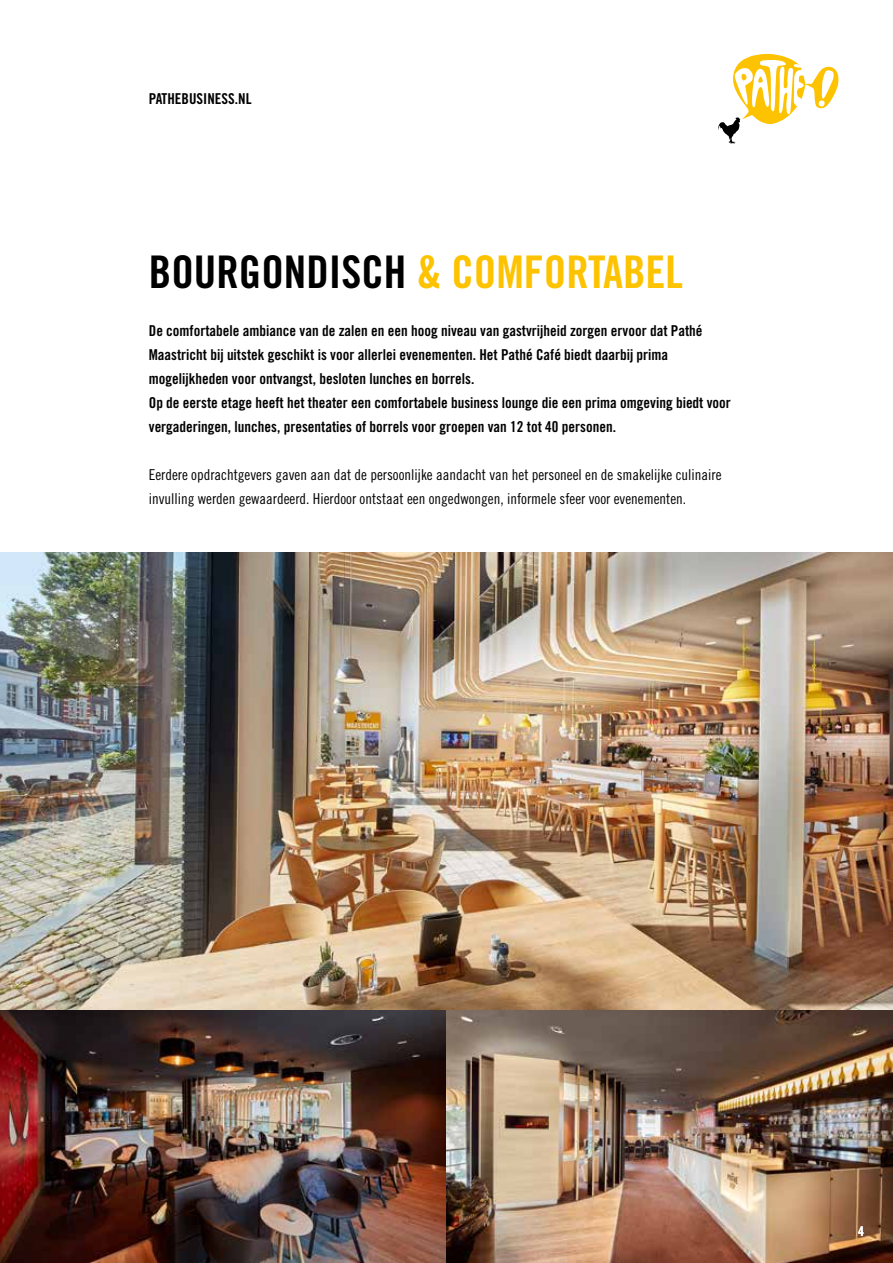
<style>
.page{position:relative;width:893px;height:1263px;background:#fff}
.page>*{position:absolute;margin:0;border:0;box-sizing:border-box;transform-origin:0 0}
.t1{font:45px "Trade Gothic LT Pro Bd Cn 20";color:#000}
.t2{font:15px/24px "Trade Gothic LT Pro Bd Cn 20";color:#000}
.t3{font:15px/24px "Trade Gothic LT Pro Cn 18";color:#000}
.t4{font:13.5px "Trade Gothic LT Pro Bd Cn 20";color:#fff}
.s1{color:#fdc300}
</style>
<div class="page">
<img style="left:0;top:552px;width:893px;height:711px">
<svg style="left:718px;top:54px;width:121px;height:90px"></svg>
<p class="t2" style="left:149px;top:87px;width:104px">PATHEBUSINESS.NL</p>
<h1 class="t1" style="left:149px;top:245px;width:536px">BOURGONDISCH <span class="s1">&amp; COMFORTABEL</span></h1>
<p class="t2" style="left:149px;top:319px;width:584px">De comfortabele ambiance van de zalen en een hoog niveau van gastvrijheid zorgen ervoor dat Pathé Maastricht bij uitstek geschikt is voor allerlei evenementen. Het Pathé Café biedt daarbij prima mogelijkheden voor ontvangst, besloten lunches en borrels.<br>Op de eerste etage heeft het theater een comfortabele business lounge die een prima omgeving biedt voor vergaderingen, lunches, presentaties of borrels voor groepen van 12 tot 40 personen.</p>
<p class="t3" style="left:149px;top:462px;width:574px">Eerdere opdrachtgevers gaven aan dat de persoonlijke aandacht van het personeel en de smakelijke culinaire invulling werden gewaardeerd. Hierdoor ontstaat een ongedwongen, informele sfeer voor evenementen.</p>
<p class="t4" style="left:858px;top:1223px;width:7px">4</p>
</div>
